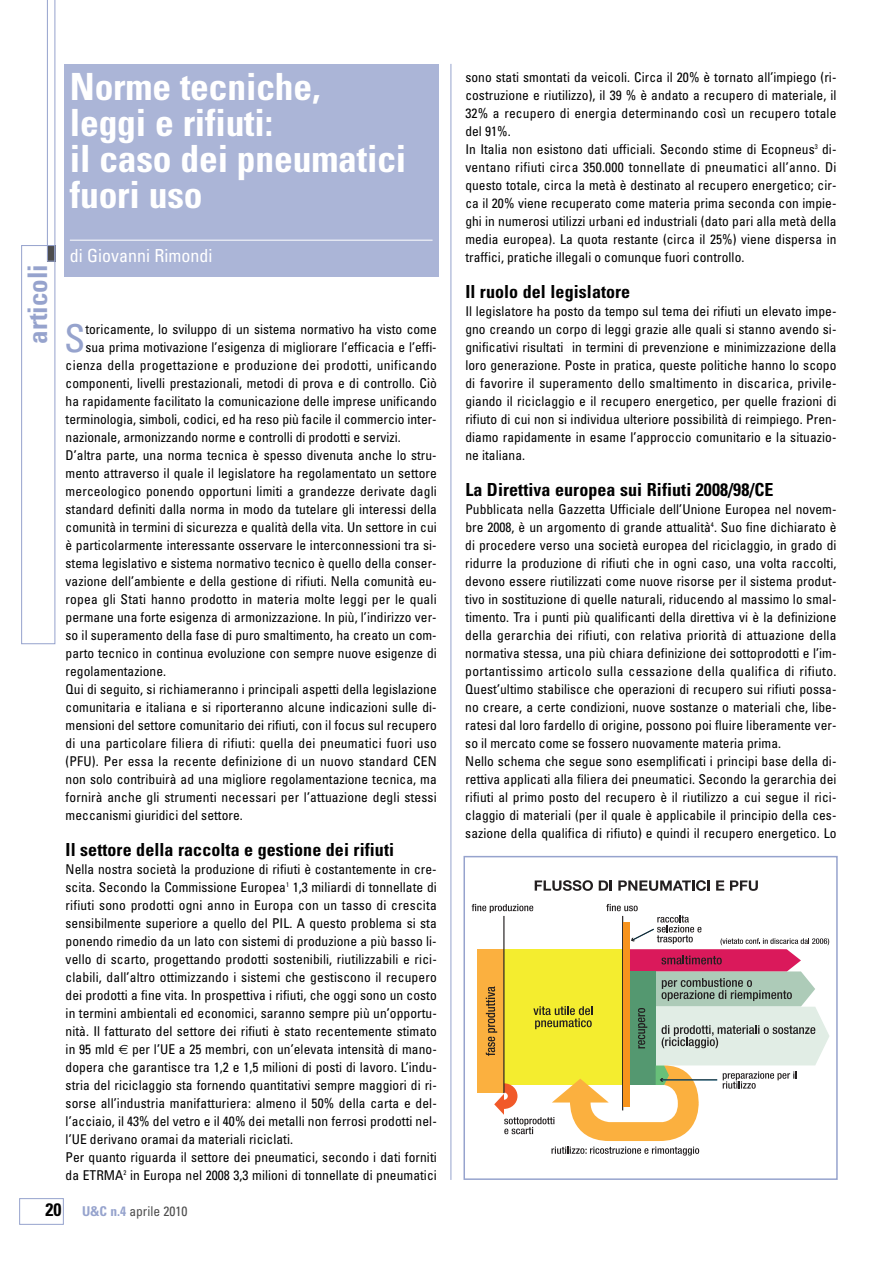
<style>
.page{position:relative;width:893px;height:1263px;background:#fff}
.page>*{position:absolute;margin:0;border:0;box-sizing:border-box;transform-origin:0 0}
.t1{font:condensed 38.4px "Univers";color:#96a3cd}
.t2{font:700 condensed 37.5px/36px "Univers";letter-spacing:-.005em;color:#fff}
.t3{font:700 condensed 27px "Univers";color:#96a3cd}
.t4{font:700 condensed 18px "Univers";letter-spacing:.005em;color:#000}
.t5{font:condensed 18px "Univers";color:#fff}
.t6{font:condensed 13.5px/18px "Univers";letter-spacing:.005em;color:#000}
.t7{font:condensed 13.5px "Univers";letter-spacing:.025em;color:#000}
.t8{font:condensed 13.5px "Univers";color:#4d4d4d}
.s1{font-weight:700;font-size:18px;color:#000}
.s2{font-weight:700;color:#96a3cd}
</style>
<div class="page">
<div style="left:19px;top:1198px;width:45px;height:27px;border:1px solid #96a3cd"></div>
<svg style="left:47px;top:0;width:8px;height:262px"></svg>
<div style="left:21px;top:245px;width:34px;height:399px;border:1px solid #96a3cd"></div>
<hr style="left:451px;top:64px;width:1px;height:1116px;background:#96a3cd">
<div style="left:64px;top:64px;width:374px;height:212px;background:#abb5d7"></div>
<hr style="left:70px;top:240px;width:363px;height:1px;background:#fff">
<svg style="left:535px;top:880px;width:58px;height:11px"></svg>
<svg style="left:599px;top:880px;width:13px;height:11px"></svg>
<svg style="left:618px;top:880px;width:92px;height:11px"></svg>
<svg style="left:716px;top:880px;width:8px;height:11px"></svg>
<svg style="left:730px;top:880px;width:28px;height:11px"></svg>
<svg style="left:472px;top:904px;width:357px;height:251px"></svg>
<div style="left:463px;top:856px;width:375px;height:324px;border:2px solid #96a3cd"></div>
<h2 class="t2" style="left:70px;top:72px;width:338px">Norme tecniche,<br>leggi e rifiuti:<br>il caso dei pneumatici fuori uso</h2>
<h3 class="t3" style="left:28px;top:344px;width:81px;rotate:-90deg">articoli</h3>
<h3 class="t5" style="left:70px;top:249px;width:144px">di Giovanni Rimondi</h3>
<h1 class="t1" style="left:64px;top:324px;width:23px">S</h1>
<p class="t6" style="left:85px;top:321px;width:353px">toricamente, lo sviluppo di un sistema normativo ha visto come</p>
<p class="t6" style="left:85px;top:339px;width:353px">sua prima motivazione l’esigenza di migliorare l’efficacia e l’effi-</p>
<p class="t7" style="left:66px;top:360px;width:373px">cienza della progettazione e produzione dei prodotti, unificando</p>
<p class="t6" style="left:66px;top:375px;width:373px">componenti, livelli prestazionali, metodi di prova e di controllo. Ciò</p>
<p class="t6" style="left:66px;top:393px;width:373px">ha rapidamente facilitato la comunicazione delle imprese unificando</p>
<p class="t6" style="left:66px;top:411px;width:373px">terminologia, simboli, codici, ed ha reso più facile il commercio inter-</p>
<p class="t6" style="left:66px;top:429px;width:337px">nazionale, armonizzando norme e controlli di prodotti e servizi.</p>
<p class="t6" style="left:66px;top:447px;width:373px">D’altra parte, una norma tecnica è spesso divenuta anche lo stru-</p>
<p class="t6" style="left:66px;top:465px;width:373px">mento attraverso il quale il legislatore ha regolamentato un settore</p>
<p class="t6" style="left:66px;top:483px;width:373px">merceologico ponendo opportuni limiti a grandezze derivate dagli</p>
<p class="t6" style="left:66px;top:501px;width:373px">standard definiti dalla norma in modo da tutelare gli interessi della</p>
<p class="t6" style="left:66px;top:519px;width:373px">comunità in termini di sicurezza e qualità della vita. Un settore in cui</p>
<p class="t6" style="left:66px;top:537px;width:373px">è particolarmente interessante osservare le interconnessioni tra si-</p>
<p class="t6" style="left:66px;top:555px;width:373px">stema legislativo e sistema normativo tecnico è quello della conser-</p>
<p class="t6" style="left:66px;top:573px;width:373px">vazione dell’ambiente e della gestione di rifiuti. Nella comunità eu-</p>
<p class="t6" style="left:66px;top:591px;width:373px">ropea gli Stati hanno prodotto in materia molte leggi per le quali</p>
<p class="t6" style="left:66px;top:609px;width:373px">permane una forte esigenza di armonizzazione. In più, l’indirizzo ver-</p>
<p class="t6" style="left:66px;top:627px;width:373px">so il superamento della fase di puro smaltimento, ha creato un com-</p>
<p class="t6" style="left:66px;top:645px;width:373px">parto tecnico in continua evoluzione con sempre nuove esigenze di</p>
<p class="t6" style="left:66px;top:663px;width:102px">regolamentazione.</p>
<p class="t6" style="left:66px;top:681px;width:373px">Qui di seguito, si richiameranno i principali aspetti della legislazione</p>
<p class="t6" style="left:66px;top:699px;width:373px">comunitaria e italiana e si riporteranno alcune indicazioni sulle di-</p>
<p class="t6" style="left:66px;top:717px;width:373px">mensioni del settore comunitario dei rifiuti, con il focus sul recupero</p>
<p class="t6" style="left:66px;top:735px;width:373px">di una particolare filiera di rifiuti: quella dei pneumatici fuori uso</p>
<p class="t6" style="left:66px;top:753px;width:373px">(PFU). Per essa la recente definizione di un nuovo standard CEN</p>
<p class="t6" style="left:66px;top:771px;width:373px">non solo contribuirà ad una migliore regolamentazione tecnica, ma</p>
<p class="t6" style="left:66px;top:789px;width:373px">fornirà anche gli strumenti necessari per l’attuazione degli stessi</p>
<p class="t6" style="left:66px;top:807px;width:179px">meccanismi giuridici del settore.</p>
<h3 class="t4" style="left:66px;top:843px;width:330px">Il settore della raccolta e gestione dei rifiuti</h3>
<p class="t6" style="left:66px;top:861px;width:373px;text-align:justify">Nella nostra società la produzione di rifiuti è costantemente in cre&shy;scita. Secondo la Commissione Europea<sup>1</sup> 1,3 miliardi di tonnellate di rifiuti sono prodotti ogni anno in Europa con un tasso di crescita sensibilmente superiore a quello del PIL. A questo problema si sta ponendo rimedio da un lato con sistemi di produzione a più basso li&shy;vello di scarto, progettando prodotti sostenibili, riutilizzabili e rici&shy;clabili, dall’altro ottimizzando i sistemi che gestiscono il recupero dei prodotti a fine vita. In prospettiva i rifiuti, che oggi sono un costo in termini ambientali ed economici, saranno sempre più un’opportu&shy;nità. Il fatturato del settore dei rifiuti è stato recentemente stimato in 95 mld</p>
<p class="t6" style="left:66px;top:1041px;width:373px;text-indent:66px">per l’UE a 25 membri, con un’elevata intensità di mano&shy;dopera che garantisce tra 1,2 e 1,5 milioni di posti di lavoro. L’indu&shy;stria del riciclaggio sta fornendo quantitativi sempre maggiori di ri&shy;sorse all’industria manifatturiera: almeno il 50% della carta e del&shy;l’acciaio, il 43% del vetro e il 40% dei metalli non ferrosi prodotti nel&shy;l’UE derivano oramai da materiali riciclati.<br>Per quanto riguarda il settore dei pneumatici, secondo i dati forniti da ETRMA<sup>2</sup> in Europa nel 2008 3,3 milioni di tonnellate di pneumatici</p>
<p class="t8" style="left:45px;top:1206px;width:143px"><span class="s1">20</span> <span class="s2">U&amp;C n.4</span> aprile 2010</p>
<p class="t6" style="left:465px;top:69px;width:373px">sono stati smontati da veicoli. Circa il 20% è tornato all’impiego (ri&shy;costruzione e riutilizzo), il 39 % è andato a recupero di materiale, il 32% a recupero di energia determinando così un recupero totale del 91%.<br>In Italia non esistono dati ufficiali. Secondo stime di Ecopneus<sup>3</sup> di&shy;ventano rifiuti circa 350.000 tonnellate di pneumatici all’anno. Di questo totale, circa la metà è destinato al recupero energetico; cir&shy;ca il 20% viene recuperato come materia prima seconda con impie&shy;ghi in numerosi utilizzi urbani ed industriali (dato pari alla metà della media europea). La quota restante (circa il 25%) viene dispersa in traffici, pratiche illegali o comunque fuori controllo.</p>
<h3 class="t4" style="left:465px;top:285px;width:166px">Il ruolo del legislatore</h3>
<p class="t6" style="left:465px;top:303px;width:373px;text-align:justify">Il legislatore ha posto da tempo sul tema dei rifiuti un elevato impe&shy;gno creando un corpo di leggi grazie alle quali si stanno avendo si&shy;gnificativi risultati in termini di prevenzione e minimizzazione della loro generazione. Poste in pratica, queste politiche hanno lo scopo di favorire il superamento dello smaltimento in discarica, privile&shy;giando il riciclaggio e il recupero energetico, per quelle frazioni di rifiuto di cui non si individua ulteriore possibilità di reimpiego. Pren&shy;diamo rapidamente in esame l’approccio comunitario e la situazio&shy;ne italiana.</p>
<h3 class="t4" style="left:465px;top:483px;width:310px">La Direttiva europea sui Rifiuti 2008/98/CE</h3>
<p class="t6" style="left:465px;top:501px;width:373px">Pubblicata nella Gazzetta Ufficiale dell’Unione Europea nel novem&shy;bre 2008, è un argomento di grande attualità<sup>4</sup>. Suo fine dichiarato è di procedere verso una società europea del riciclaggio, in grado di ridurre la produzione di rifiuti che in ogni caso, una volta raccolti, devono essere riutilizzati come nuove risorse per il sistema produt&shy;tivo in sostituzione di quelle naturali, riducendo al massimo lo smal&shy;timento. Tra i punti più qualificanti della direttiva vi è la definizione della gerarchia dei rifiuti, con relativa priorità di attuazione della normativa stessa, una più chiara definizione dei sottoprodotti e l’im&shy;portantissimo articolo sulla cessazione della qualifica di rifiuto.<br>Quest’ultimo stabilisce che operazioni di recupero sui rifiuti possa&shy;no creare, a certe condizioni, nuove sostanze o materiali che, libe&shy;ratesi dal loro fardello di origine, possono poi fluire liberamente ver&shy;so il mercato come se fossero nuovamente materia prima.<br>Nello schema che segue sono esemplificati i principi base della di&shy;rettiva applicati alla filiera dei pneumatici. Secondo la gerarchia dei rifiuti al primo posto del recupero è il riutilizzo a cui segue il rici&shy;claggio di materiali (per il quale è applicabile il principio della ces&shy;sazione della qualifica di rifiuto) e quindi il recupero energetico. Lo</p>
</div>
